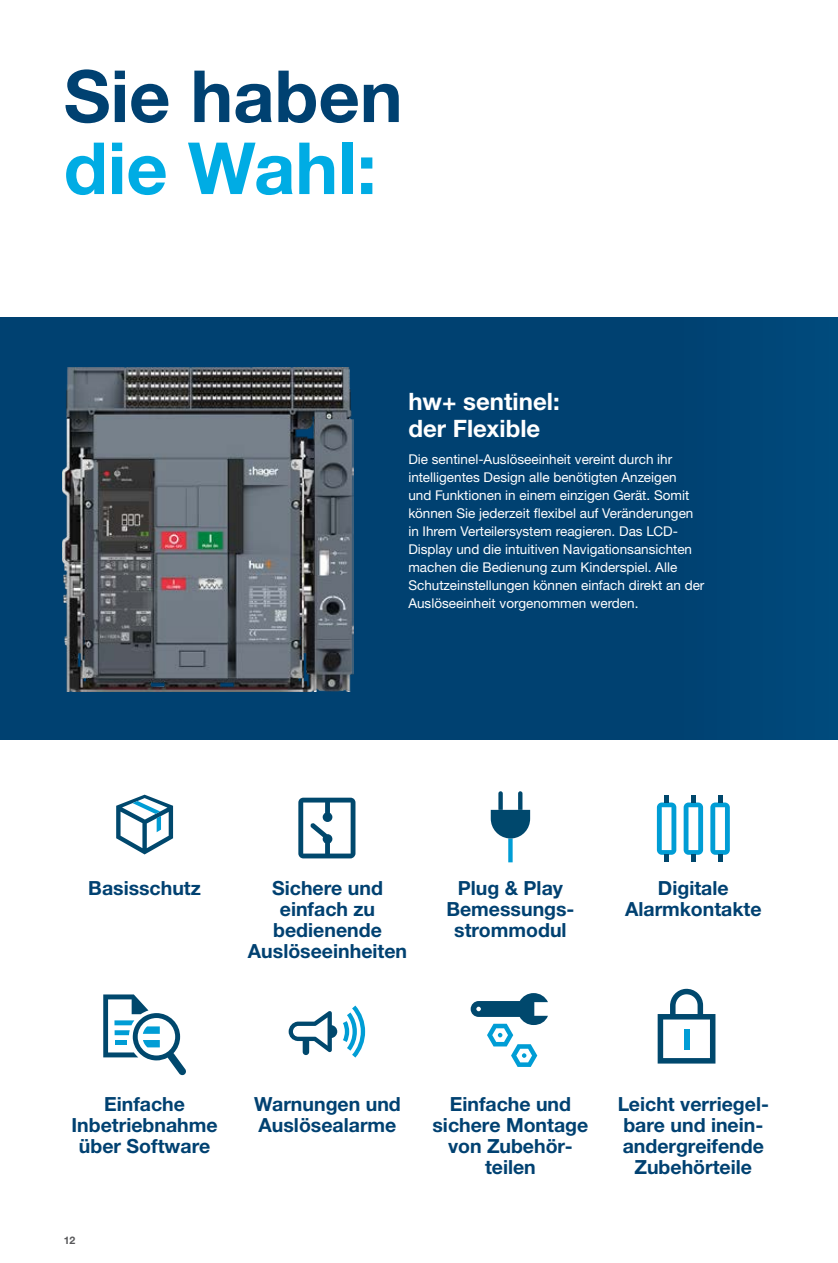
<style>
.page{position:relative;width:838px;height:1263px;background:#fff}
.page>*{position:absolute;margin:0;border:0;box-sizing:border-box;transform-origin:0 0}
.t1{font:700 72px "Helvetica Neue LTW1 G";color:#004171}
.t2{font:700 72px "Helvetica Neue LTW1 G";color:#00ace4}
.t3{font:700 24px/27px "Helvetica Neue LTW1 G";color:#fff}
.t4{font:700 19.5px/21px "Helvetica Neue LTW1 G";color:#004171;text-align:center}
.t5{font:13.5px/18px "Helvetica Neue LTW1 G";color:#fff}
.t6{font:700 10.5px "Helvetica Neue LTW1 G";color:#58585a}
</style>
<div class="page">
<div style="left:0;top:317px;width:838px;height:423px;background:#004171"></div>
<svg style="left:116px;top:795px;width:57px;height:59px"></svg>
<svg style="left:298px;top:798px;width:57px;height:60px"></svg>
<svg style="left:491px;top:791px;width:39px;height:71px"></svg>
<svg style="left:657px;top:795px;width:19px;height:67px"></svg>
<svg style="left:710px;top:795px;width:20px;height:67px"></svg>
<svg style="left:683px;top:795px;width:20px;height:67px"></svg>
<svg style="left:103px;top:994px;width:83px;height:81px"></svg>
<svg style="left:470px;top:993px;width:78px;height:74px"></svg>
<svg style="left:657px;top:989px;width:58px;height:74px"></svg>
<div style="left:684px;top:1029px;width:5px;height:21px;background:#009dd5"></div>
<svg style="left:343px;top:1005px;width:22px;height:52px"></svg>
<svg style="left:289px;top:1011px;width:48px;height:44px"></svg>
<img style="left:63px;top:368px;width:290px;height:323px">
<h1 class="t1" style="left:64px;top:52px;width:340px">Sie haben</h1>
<h1 class="t2" style="left:64px;top:124px;width:314px">die Wahl:</h1>
<h2 class="t3" style="left:408px;top:388px;width:153px">hw+ sentinel: der Flexible</h2>
<p class="t5" style="left:408px;top:450px;width:297px">Die sentinel-Auslöseeinheit vereint durch ihr intelligentes Design alle benötigten Anzeigen<br>und Funktionen in einem einzigen Gerät. Somit können Sie jederzeit flexibel auf Veränderungen in Ihrem Verteilersystem reagieren. Das LCD-Display und die intuitiven Navigationsansichten machen die Bedienung zum Kinderspiel. Alle Schutzeinstellungen können einfach direkt an der Auslöseeinheit vorgenommen werden.</p>
<h3 class="t4" style="left:88px;top:878px;width:114px">Basisschutz</h3>
<h3 class="t4" style="left:248px;top:878px;width:161px">Sichere und einfach zu bedienende<br>Auslöseeinheiten</h3>
<h3 class="t4" style="left:446px;top:878px;width:130px">Plug &amp; Play<br>Bemessungs&shy;strommodul</h3>
<h3 class="t4" style="left:625px;top:878px;width:138px">Digitale<br>Alarmkontakte</h3>
<h3 class="t4" style="left:71px;top:1093px;width:148px">Einfache<br>Inbetriebnahme über Software</h3>
<h3 class="t4" style="left:254px;top:1093px;width:148px;text-align:left">Warnungen und<br>Auslösealarme</h3>
<h3 class="t4" style="left:432px;top:1093px;width:157px">Einfache und sichere Montage von Zubehör&shy;teilen</h3>
<h3 class="t4" style="left:617px;top:1093px;width:153px">Leicht verriegel&shy;bare und inein&shy;andergreifende<br>Zubehörteile</h3>
<p class="t6" style="left:64px;top:1233px;width:13px">12</p>
</div>
